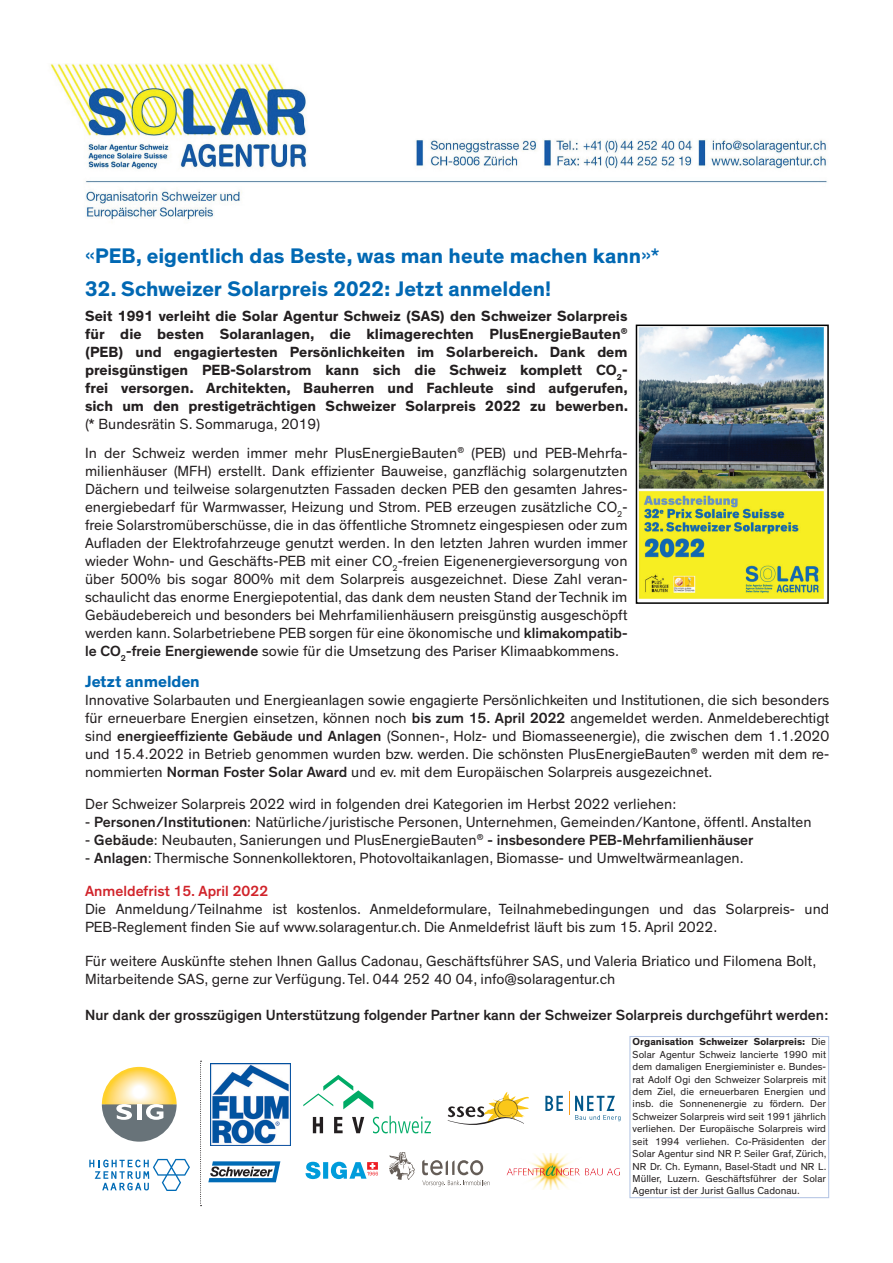
<style>
.page{position:relative;width:893px;height:1263px;background:#fff}
.page>*{position:absolute;margin:0;border:0;box-sizing:border-box;transform-origin:0 0}
.t1{font:700 21.45px "Theinhardt";color:#0168b3}
.t2{font:700 16.5px "Theinhardt";color:#0168b3}
.t3{font:15px/18px "Theinhardt";color:#231f20}
.t4{font:700 15px/18px "Theinhardt";color:#231f20;text-align:justify}
.t5{font:500 15px "Theinhardt";color:#231f20}
.t6{font:10.35px/12.5px "Theinhardt";color:#231f20;text-align:justify}
.s1{font-weight:400}
.s2{font-weight:500}
.s3{font-weight:500;color:#d1232a}
.s4{font-weight:700}
</style>
<div class="page">
<div style="left:629px;top:1036px;width:200px;height:162px;border:1px solid #b4c5e4"></div>
<svg style="left:306px;top:1162px;width:72px;height:17px"></svg>
<svg style="left:208px;top:1161px;width:72px;height:21px"></svg>
<svg style="left:545px;top:1096px;width:18px;height:15px"></svg>
<svg style="left:569px;top:1092px;width:51px;height:29px"></svg>
<img style="left:506px;top:1153px;width:113px;height:36px">
<svg style="left:422px;top:1160px;width:68px;height:26px"></svg>
<svg style="left:389px;top:1152px;width:26px;height:28px"></svg>
<svg style="left:448px;top:1092px;width:81px;height:33px"></svg>
<svg style="left:200px;top:1061px;width:2px;height:145px"></svg>
<svg style="left:102px;top:1067px;width:75px;height:75px"></svg>
<img style="left:210px;top:1064px;width:81px;height:82px">
<svg style="left:313px;top:1117px;width:10px;height:16px"></svg>
<svg style="left:352px;top:1117px;width:12px;height:16px"></svg>
<svg style="left:373px;top:1116px;width:58px;height:17px"></svg>
<svg style="left:334px;top:1117px;width:9px;height:16px"></svg>
<svg style="left:303px;top:1075px;width:70px;height:34px"></svg>
<svg style="left:89px;top:1159px;width:101px;height:32px"></svg>
<img style="left:639px;top:328px;width:185px;height:271px">
<div style="left:636px;top:325px;width:193px;height:279px;border:2px solid #000"></div>
<img style="left:50px;top:64px;width:777px;height:156px">
<h1 class="t1" style="left:85px;top:242px;width:576px"><span class="s1">«</span>PEB, eigentlich das Beste, was man heute machen kann<span class="s1">»*</span></h1>
<h1 class="t1" style="left:85px;top:276px;width:468px">32. Schweizer Solarpreis 2022: Jetzt anmelden!</h1>
<p class="t4" style="left:85px;top:308px;width:545px">Seit 1991 verleiht die Solar Agentur Schweiz (SAS) den Schweizer Solarpreis für die besten Solaranlagen, die klimagerechten PlusEnergieBauten<sup>® </sup>(PEB) und engagiertesten Persönlichkeiten im Solarbereich. Dank dem preisgünstigen PEB-Solarstrom kann sich die Schweiz komplett CO<sub>2</sub>- frei versorgen. Architekten, Bauherren und Fachleute sind aufgerufen, sich um den prestigeträchtigen Schweizer Solarpreis 2022 zu bewerben.</p>
<p class="t3" style="left:85px;top:410px;width:544px;line-height:28.8px">(* Bundesrätin S. Sommaruga, 2019)<br>In der Schweiz werden immer mehr PlusEnergieBauten<sup>®</sup> (PEB) und PEB-Mehrfa-</p>
<p class="t3" style="left:85px;top:463px;width:544px;text-align:justify">milienhäuser (MFH) erstellt. Dank effizienter Bauweise, ganzflächig solargenutzten Dächern und teilweise solargenutzten Fassaden decken PEB den gesamten Jahres&shy;energiebedarf für Warmwasser, Heizung und Strom. PEB erzeugen zusätzliche CO<sub>2</sub>- freie Solarstromüberschüsse, die in das öffentliche Stromnetz eingespiesen oder zum Aufladen der Elektrofahrzeuge genutzt werden. In den letzten Jahren wurden immer wieder Wohn- und Geschäfts-PEB mit einer CO<sub>2</sub>-freien Eigenenergieversorgung von über 500% bis sogar 800% mit dem Solarpreis ausgezeichnet. Diese Zahl veran&shy;schaulicht das enorme Energiepotential, das dank dem neusten Stand der Technik im Gebäudebereich und besonders bei Mehrfamilienhäusern preisgünstig ausgeschöpft werden kann. Solarbetriebene PEB sorgen für eine ökonomische und <span class="s2">klimakompatib&shy;le CO</span><sub>2</sub><span class="s2">-freie Energiewende</span> sowie für die Umsetzung des Pariser Klimaabkommens.</p>
<p class="t2" style="left:85px;top:671px;width:116px">Jetzt anmelden</p>
<p class="t3" style="left:85px;top:691px;width:746px;text-align:justify">Innovative Solarbauten und Energieanlagen sowie engagierte Persönlichkeiten und Institutionen, die sich besonders für erneuerbare Energien einsetzen, können noch <span class="s2">bis zum 15. April 2022</span> angemeldet werden. Anmeldeberechtigt sind <span class="s2">energieeffiziente Gebäude und Anlagen</span> (Sonnen-, Holz- und Biomasseenergie), die zwischen dem 1.1.2020 und 15.4.2022 in Betrieb genommen wurden bzw. werden. Die schönsten PlusEnergieBauten<sup>®</sup> werden mit dem re&shy;nommierten <span class="s2">Norman Foster Solar Award</span> und ev. mit dem Europäischen Solarpreis ausgezeichnet.</p>
<p class="t3" style="left:85px;top:796px;width:593px">Der Schweizer Solarpreis 2022 wird in folgenden drei Kategorien im Herbst 2022 verliehen:</p>
<p class="t3" style="left:85px;top:814px;width:728px">- <span class="s2">Personen/Institutionen</span>: Natürliche/juristische Personen, Unternehmen, Gemeinden/Kantone, öffentl. Anstalten</p>
<p class="t3" style="left:85px;top:832px;width:670px">- <span class="s2">Gebäude</span>: Neubauten, Sanierungen und PlusEnergieBauten<sup>®</sup> <span class="s2">- insbesondere PEB-Mehrfamilienhäuser</span></p>
<p class="t3" style="left:85px;top:842px;width:660px;line-height:32.4px">- <span class="s2">Anlagen</span>: Thermische Sonnenkollektoren, Photovoltaikanlagen, Biomasse- und Umweltwärmeanlagen.<br><span class="s3">Anmeldefrist 15. April 2022</span></p>
<p class="t3" style="left:85px;top:900px;width:746px">Die Anmeldung/Teilnahme ist kostenlos. Anmeldeformulare, Teilnahmebedingungen und das Solarpreis- und<br>PEB-Reglement finden Sie auf www.solaragentur.ch. Die Anmeldefrist läuft bis zum 15. April 2022.</p>
<p class="t3" style="left:85px;top:952px;width:733px">Für weitere Auskünfte stehen Ihnen Gallus Cadonau, Geschäftsführer SAS, und Valeria Briatico und Filomena Bolt,<br>Mitarbeitende SAS, gerne zur Verfügung. Tel. 044 252 40 04, info@solaragentur.ch</p>
<p class="t5" style="left:85px;top:1006px;width:745px">Nur dank der grosszügigen Unterstützung folgender Partner kann der Schweizer Solarpreis durchgeführt werden:</p>
<p class="t6" style="left:633px;top:1036px;width:196px"><span class="s4">Organisation Schweizer Solarpreis:</span> Die Solar Agentur Schweiz lancierte 1990 mit dem damaligen Energieminister e. Bundes&shy;rat Adolf Ogi den Schweizer Solarpreis mit dem Ziel, die erneuerbaren Energien und insb. die Sonnenenergie zu fördern. Der Schweizer Solarpreis wird seit 1991 jährlich verliehen. Der Europäische Solarpreis wird seit 1994 verliehen. Co-Präsidenten der Solar Agentur sind NR P. Seiler Graf, Zürich, NR Dr. Ch. Eymann, Basel-Stadt und NR L.<br>Müller, Luzern. Geschäftsführer der Solar Agentur ist der Jurist Gallus Cadonau.</p>
</div>
